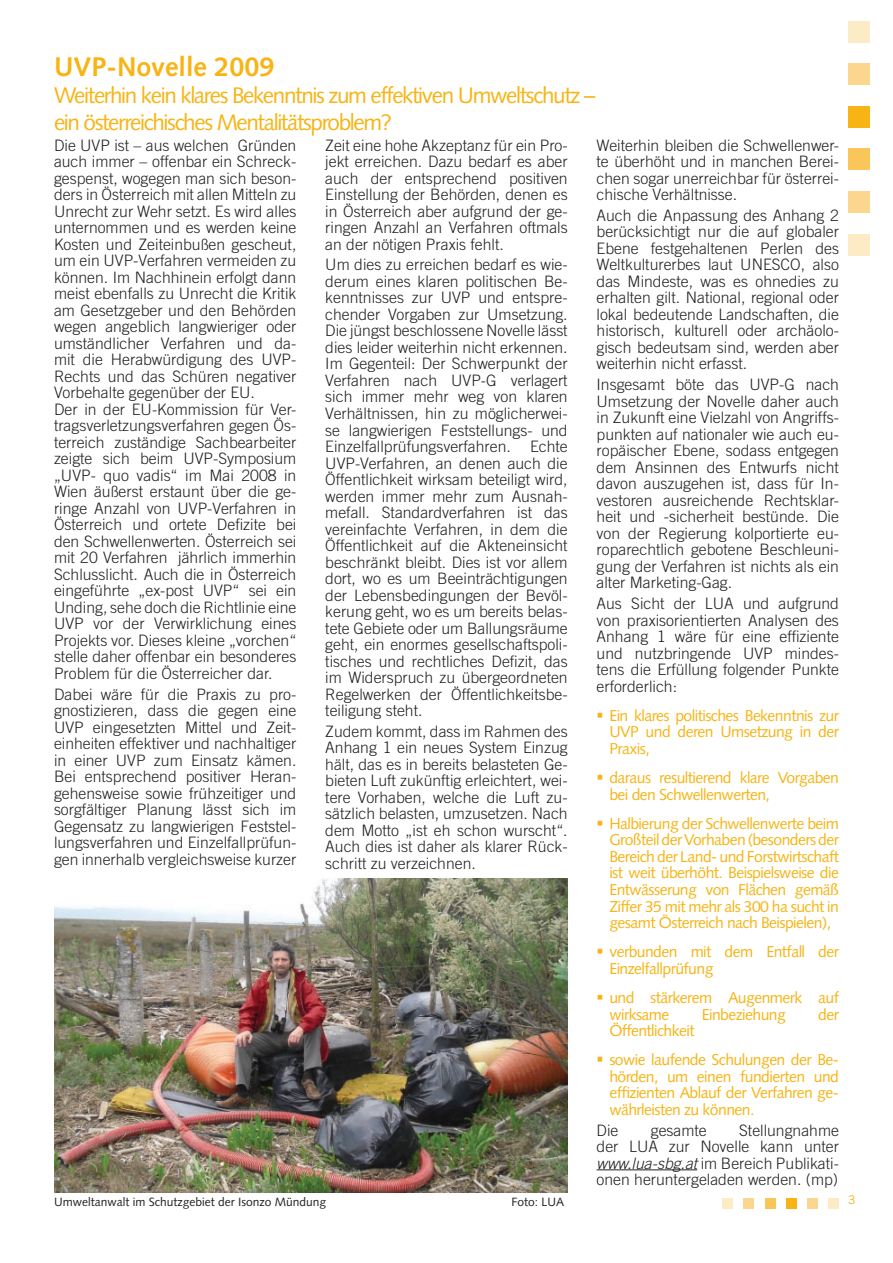
<style>
.page{position:relative;width:893px;height:1263px;background:#fff}
.page>*{position:absolute;margin:0;border:0;box-sizing:border-box;transform-origin:0 0}
.t1{font:700 27px "Syntax";color:#f7b414}
.t2{font:22.5px/27px "Syntax";letter-spacing:-.06em;color:#f7b414}
.t3{font:300 15.75px/16.5px "Trade Gothic";color:#231f20;text-align:justify}
.t4{font:15.75px/16.5px "Syntax";letter-spacing:-.035em;color:#f7b414;text-align:justify}
.t5{font:12px "Syntax";color:#231f20}
.t6{font:12px "Trade Gothic";color:#f7b414}
.s1{font-style:italic}
</style>
<div class="page">
<div style="left:849px;top:21px;width:21px;height:22px;background:#fdebc6"></div>
<div style="left:849px;top:64px;width:21px;height:21px;background:#fcd68e"></div>
<div style="left:849px;top:106px;width:21px;height:22px;background:#f7b414"></div>
<div style="left:849px;top:149px;width:21px;height:21px;background:#fac659"></div>
<div style="left:849px;top:191px;width:21px;height:22px;background:#fcd68e"></div>
<div style="left:849px;top:234px;width:21px;height:21px;background:#fdebc6"></div>
<hr style="left:597px;top:1169px;width:100px;height:1px;background:#231f20">
<div style="left:828px;top:1198px;width:11px;height:11px;background:#fdebc6"></div>
<div style="left:807px;top:1198px;width:11px;height:11px;background:#fcd68e"></div>
<div style="left:786px;top:1198px;width:11px;height:11px;background:#f7b414"></div>
<div style="left:765px;top:1198px;width:10px;height:11px;background:#fac659"></div>
<div style="left:743px;top:1198px;width:11px;height:11px;background:#fcd68e"></div>
<div style="left:722px;top:1198px;width:11px;height:11px;background:#fdebc6"></div>
<img style="left:54px;top:878px;width:514px;height:315px">
<h1 class="t1" style="left:54px;top:51px;width:222px">UVP-Novelle 2009</h1>
<h2 class="t2" style="left:54px;top:81px;width:543px">Weiterhin kein klares Bekenntnis zum effektiven Umweltschutz – ein österreichisches Mentalitätsproblem?</h2>
<p class="t3" style="left:325px;top:137px;width:244px">Zeit eine hohe Akzeptanz für ein Pro&shy;jekt erreichen. Dazu bedarf es aber auch der entsprechend positiven Einstellung der Behörden, denen es in Österreich aber aufgrund der ge&shy;ringen Anzahl an Verfahren oftmals an der nötigen Praxis fehlt.</p>
<p class="t3" style="left:325px;top:256px;width:244px">Um dies zu erreichen bedarf es wie&shy;derum eines klaren politischen Be&shy;kenntnisses zur UVP und entspre&shy;chender Vorgaben zur Umsetzung.<br>Die jüngst beschlossene Novelle lässt dies leider weiterhin nicht erkennen.<br>Im Gegenteil: Der Schwerpunkt der Verfahren nach UVP-G verlagert sich immer mehr weg von klaren Verhältnissen, hin zu möglicherwei&shy;se langwierigen Feststellungs- und Einzelfallprüfungsverfahren. Echte UVP-Verfahren, an denen auch die Öffentlichkeit wirksam beteiligt wird, werden immer mehr zum Ausnah&shy;mefall. Standardverfahren ist das vereinfachte Verfahren, in dem die Öffentlichkeit auf die Akteneinsicht beschränkt bleibt. Dies ist vor allem dort, wo es um Beeinträchtigungen der Lebensbedingungen der Bevöl&shy;kerung geht, wo es um bereits belas&shy;tete Gebiete oder um Ballungsräume geht, ein enormes gesellschaftspoli&shy;tisches und rechtliches Defizit, das im Widerspruch zu übergeordneten Regelwerken der Öffentlichkeitsbe&shy;teiligung steht.</p>
<p class="t3" style="left:325px;top:723px;width:244px">Zudem kommt, dass im Rahmen des Anhang 1 ein neues System Einzug hält, das es in bereits belasteten Ge&shy;bieten Luft zukünftig erleichtert, wei&shy;tere Vorhaben, welche die Luft zu&shy;sätzlich belasten, umzusetzen. Nach dem Motto „ist eh schon wurscht“.<br>Auch dies ist daher als klarer Rück&shy;schritt zu verzeichnen.</p>
<p class="t3" style="left:54px;top:137px;width:244px;text-align:left">Die UVP ist – aus welchen Gründen auch immer – offenbar ein Schreck&shy;gespenst, wogegen man sich beson&shy;ders in Österreich mit allen Mitteln zu Unrecht zur Wehr setzt. Es wird alles unternommen und es werden keine Kosten und Zeiteinbußen gescheut, um ein UVP-Verfahren vermeiden zu können. Im Nachhinein erfolgt dann meist ebenfalls zu Unrecht die Kritik am Gesetzgeber und den Behörden wegen angeblich langwieriger oder umständlicher Verfahren und da&shy;mit die Herabwürdigung des UVP-Rechts und das Schüren negativer Vorbehalte gegenüber der EU.<br>Der in der EU-Kommission für Ver&shy;tragsverletzungsverfahren gegen Ös&shy;terreich zuständige Sachbearbeiter zeigte sich beim UVP-Symposium „UVP- quo vadis“ im Mai 2008 in Wien äußerst erstaunt über die ge&shy;ringe Anzahl von UVP-Verfahren in Österreich und ortete Defizite bei den Schwellenwerten. Österreich sei mit 20 Verfahren jährlich immerhin Schlusslicht. Auch die in Österreich eingeführte „ex-post UVP“ sei ein Unding, sehe doch die Richtlinie eine UVP vor der Verwirklichung eines Projekts vor. Dieses kleine „vorchen“ stelle daher offenbar ein besonderes Problem für die Österreicher dar.</p>
<p class="t3" style="left:54px;top:685px;width:244px">Dabei wäre für die Praxis zu pro&shy;gnostizieren, dass die gegen eine UVP eingesetzten Mittel und Zeit&shy;einheiten effektiver und nachhaltiger in einer UVP zum Einsatz kämen.<br>Bei entsprechend positiver Heran&shy;gehensweise sowie frühzeitiger und sorgfältiger Planung lässt sich im Gegensatz zu langwierigen Feststel&shy;lungsverfahren und Einzelfallprüfun&shy;gen innerhalb vergleichsweise kurzer</p>
<p class="t3" style="left:597px;top:137px;width:244px">Weiterhin bleiben die Schwellenwer&shy;te überhöht und in manchen Berei&shy;chen sogar unerreichbar für österrei&shy;chische Verhältnisse.</p>
<p class="t3" style="left:597px;top:207px;width:244px">Auch die Anpassung des Anhang 2 berücksichtigt nur die auf globaler Ebene festgehaltenen Perlen des Weltkulturerbes laut UNESCO, also das Mindeste, was es ohnedies zu erhalten gilt. National, regional oder lokal bedeutende Landschaften, die historisch, kulturell oder archäolo&shy;gisch bedeutsam sind, werden aber weiterhin nicht erfasst.</p>
<p class="t3" style="left:597px;top:376px;width:244px">Insgesamt böte das UVP-G nach Umsetzung der Novelle daher auch in Zukunft eine Vielzahl von Angriffs&shy;punkten auf nationaler wie auch eu&shy;ropäischer Ebene, sodass entgegen dem Ansinnen des Entwurfs nicht davon auszugehen ist, dass für In&shy;vestoren ausreichende Rechtsklar&shy;heit und -sicherheit bestünde. Die von der Regierung kolportierte eu&shy;roparechtlich gebotene Beschleuni&shy;gung der Verfahren ist nichts als ein alter Marketing-Gag.</p>
<p class="t3" style="left:597px;top:595px;width:244px">Aus Sicht der LUA und aufgrund von praxisorientierten Analysen des Anhang 1 wäre für eine effiziente und nutzbringende UVP mindes&shy;tens die Erfüllung folgender Punkte erforderlich:</p>
<p class="t4" style="left:609px;top:707px;width:231px;text-indent:-13px">▪ Ein klares politisches Bekenntnis zur UVP und deren Umsetzung in der Praxis,</p>
<p class="t4" style="left:609px;top:769px;width:231px;text-indent:-13px">▪ daraus resultierend klare Vorgaben bei den Schwellenwerten,</p>
<p class="t4" style="left:609px;top:815px;width:231px;text-indent:-13px">▪ Halbierung der Schwellenwerte beim Großteil der Vorhaben (besonders der Bereich der Land- und Forstwirtschaft ist weit überhöht. Beispielsweise die Entwässerung von Flächen gemäß Ziffer 35 mit mehr als 300 ha sucht in gesamt Österreich nach Beispielen),</p>
<p class="t4" style="left:609px;top:944px;width:231px;text-indent:-13px">▪ verbunden mit dem Entfall der<br>Einzelfallprüfung</p>
<p class="t4" style="left:609px;top:989px;width:231px;text-indent:-13px">▪ und stärkerem Augenmerk auf wirksame</p>
<p class="t4" style="left:702px;top:1006px;width:86px">Einbeziehung</p>
<p class="t4" style="left:818px;top:1006px;width:22px">der</p>
<p class="t4" style="left:609px;top:1022px;width:87px">Öffentlichkeit</p>
<p class="t4" style="left:609px;top:1052px;width:231px;text-indent:-13px">▪ sowie laufende Schulungen der Be&shy;hörden, um einen fundierten und effizienten Ablauf der Verfahren ge&shy;währleisten zu können.</p>
<p class="t3" style="left:597px;top:1121px;width:23px">Die</p>
<p class="t3" style="left:651px;top:1121px;width:57px">gesamte</p>
<p class="t3" style="left:597px;top:1121px;width:244px;text-indent:143px">Stellungnahme der LUA zur Novelle kann unter <span class="s1">www.lua-sbg.at</span> im Bereich Publikati&shy;onen heruntergeladen werden. (mp)</p>
<p class="t5" style="left:54px;top:1195px;width:274px">Umweltanwalt im Schutzgebiet der Isonzo Mündung</p>
<p class="t5" style="left:511px;top:1195px;width:54px">Foto: LUA</p>
<p class="t6" style="left:848px;top:1192px;width:9px">3</p>
</div>
